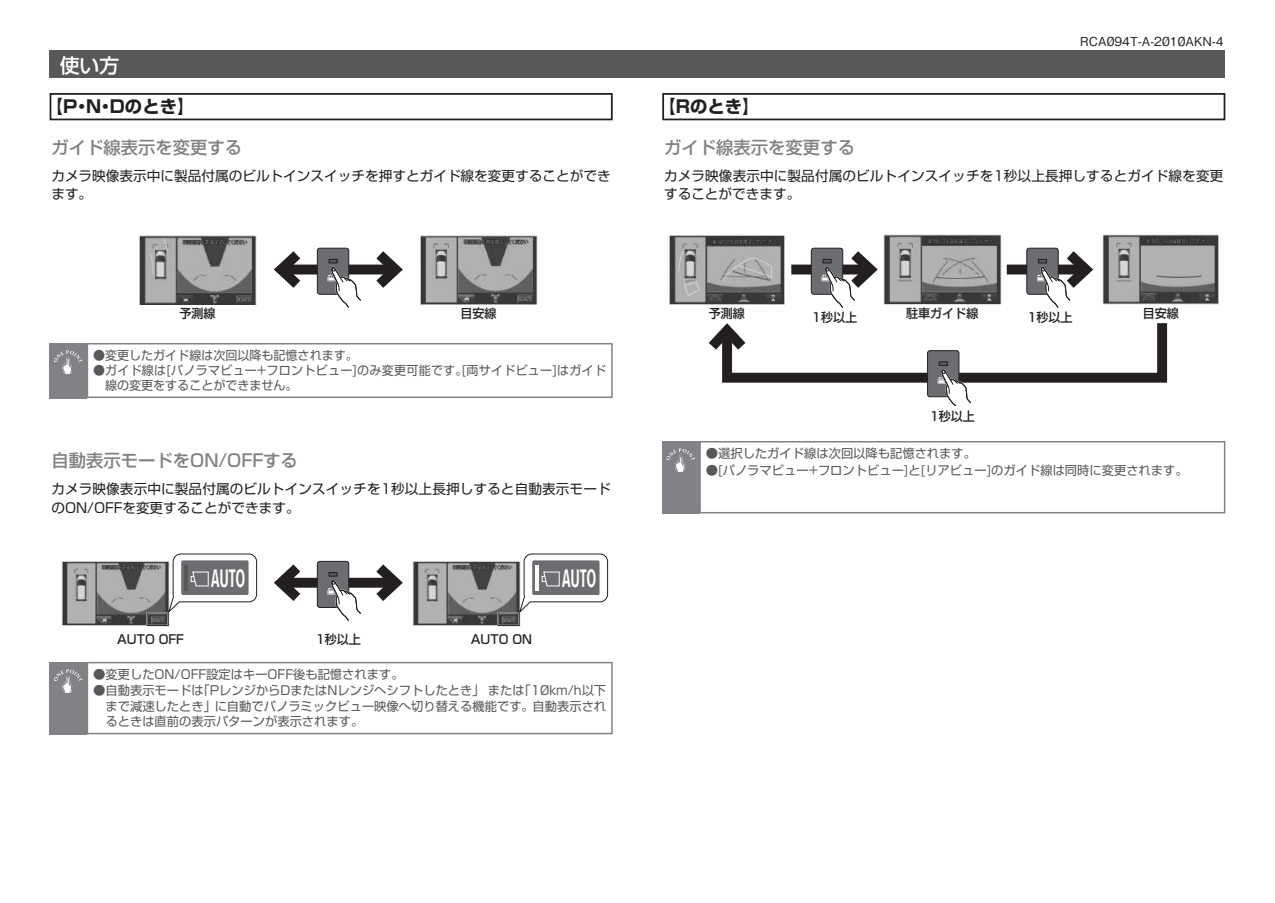
<style>
.page{position:relative;width:1275px;height:903px;background:#fff}
.page>*{position:absolute;margin:0;border:0;box-sizing:border-box;transform-origin:0 0}
.t1{font:600 25.03px "Avenir Next Condensed";color:#fff;scale:.67 1}
.t2{font:500 19.78px "Shin Go Pro";color:#fff}
.t3{font:500 17.32px "Shin Go Pro";color:#808285}
.t4{font:700 17.32px "Shin Go Pro";color:#231f20}
.t5{font:13.65px/18.6px "Shin Go Pro";letter-spacing:.005em;color:#231f20}
.t6{font:12.42px/16.1px "Shin Go Pro";color:#57585a}
.t7{font:12.42px/14.9px "Shin Go Pro";letter-spacing:.02em;color:#57585a}
.t8{font:500 12.42px "Shin Go Pro";color:#231f20}
.t9{font:500 12.42px "Gothic BBB Pro";color:#231f20}
</style>
<div class="page">
<div style="left:50px;top:50px;width:1175px;height:27px;background:#57585a"></div>
<div style="left:50px;top:93px;width:563px;height:27px;border:2px solid #231f20"></div>
<div style="left:662px;top:93px;width:563px;height:27px;border:2px solid #231f20"></div>
<img style="left:139px;top:235px;width:117px;height:70px">
<img style="left:668px;top:235px;width:117px;height:70px">
<img style="left:62px;top:560px;width:108px;height:66px">
<div style="left:147px;top:613px;width:22px;height:13px;border:1px solid #231f20"></div>
<svg style="left:167px;top:553px;width:90px;height:61px"></svg>
<hr style="left:185px;top:565px;width:3px;height:26px;background:#57585a">
<img style="left:413px;top:560px;width:108px;height:66px">
<div style="left:498px;top:613px;width:22px;height:13px;border:1px solid #231f20"></div>
<svg style="left:518px;top:553px;width:90px;height:61px"></svg>
<img style="left:420px;top:235px;width:117px;height:69px">
<img style="left:1102px;top:234px;width:117px;height:70px">
<img style="left:883px;top:234px;width:118px;height:7px">
<div style="left:281px;top:265px;width:115px;height:9px;background:#231f20"></div>
<svg style="left:274px;top:251px;width:37px;height:37px"></svg>
<div style="left:317px;top:248px;width:32px;height:46px;background:#6c6d70;border-radius:3px"></div>
<div style="left:317px;top:248px;width:32px;height:47px;border:1px solid #231f20;border-radius:3px"></div>
<svg style="left:327px;top:247px;width:76px;height:61px"></svg>
<div style="left:281px;top:578px;width:115px;height:10px;background:#231f20"></div>
<svg style="left:274px;top:564px;width:37px;height:37px"></svg>
<div style="left:317px;top:561px;width:32px;height:46px;background:#6c6d70;border-radius:3px"></div>
<div style="left:317px;top:561px;width:32px;height:47px;border:1px solid #231f20;border-radius:3px"></div>
<svg style="left:327px;top:560px;width:76px;height:61px"></svg>
<svg style="left:698px;top:241px;width:474px;height:164px"></svg>
<div style="left:50px;top:662px;width:37px;height:72px;background:#808285"></div>
<svg style="left:54px;top:669px;width:28px;height:24px"></svg>
<div style="left:662px;top:441px;width:37px;height:72px;background:#808285"></div>
<svg style="left:666px;top:448px;width:29px;height:24px"></svg>
<div style="left:87px;top:662px;width:526px;height:72px;border:1px solid #808285"></div>
<div style="left:699px;top:441px;width:526px;height:72px;border:1px solid #808285"></div>
<div style="left:50px;top:343px;width:37px;height:55px;background:#808285"></div>
<svg style="left:54px;top:350px;width:28px;height:24px"></svg>
<div style="left:87px;top:343px;width:526px;height:55px;border:1px solid #808285"></div>
<p class="t9" style="left:1080px;top:32px;width:145px">RCA094T A- -2010AKN-4</p>
<h2 class="t2" style="left:60px;top:49px;width:61px">使い方</h2>
<h3 class="t4" style="left:46px;top:93px;width:70px">【・P ・</h3>
<h3 class="t4" style="left:110px;top:93px;width:86px">Dのとき】</h3>
<h3 class="t4" style="left:86px;top:93px;width:17px">N</h3>
<h3 class="t4" style="left:659px;top:93px;width:102px">【Rのとき【</h3>
<h3 class="t3" style="left:51px;top:133px;width:192px">ガイド線表示を変更する</h3>
<h3 class="t3" style="left:664px;top:133px;width:192px">ガイド線表示を変更する</h3>
<p class="t5" style="left:51px;top:165px;width:561px">カメラ映像表示中に製品付属のビルトインスイッチを押すとガイド線を変更することができます。</p>
<p class="t5" style="left:664px;top:165px;width:561px">カメラ映像表示中に製品付属のビルトインスイッチを1秒以上長押しするとガイド線を変更することができます。</p>
<p class="t8" style="left:180px;top:303px;width:38px">予測線</p>
<p class="t8" style="left:460px;top:303px;width:38px">目安線</p>
<p class="t6" style="left:93px;top:346px;width:266px">●変更したガイド線は次回以降も記憶されます。</p>
<p class="t7" style="left:105px;top:362px;width:502px;text-indent:-12px">●ガイド線は[パノラマビュー+フロントビュー]のみ変更可能です。[両サイドビュー]はガイド線の変更をすることができません。</p>
<h3 class="t3" style="left:51px;top:446px;width:248px">自動表示モードをON/OFFする</h3>
<p class="t5" style="left:51px;top:478px;width:561px">カメラ映像表示中に製品付属のビルトインスイッチを1秒以上長押しすると自動表示モードのON/OFFを変更することができます。</p>
<h1 class="t1" style="left:211px;top:557px;width:53px">AUTO</h1>
<h1 class="t1" style="left:562px;top:557px;width:53px">AUTO</h1>
<p class="t8" style="left:117px;top:629px;width:68px">AUTO OFF</p>
<p class="t8" style="left:316px;top:629px;width:47px">1秒以上</p>
<p class="t8" style="left:471px;top:629px;width:63px">AUTO ON</p>
<p class="t6" style="left:93px;top:665px;width:312px">●変更したON/OFF設定はキーOFF後も記憶されます。</p>
<p class="t6" style="left:198px;top:681px;width:328px">「PレンジからDまたはNレンジへシフトしたとき」または</p>
<p class="t6" style="left:518px;top:681px;width:89px">「10km/h以下</p>
<p class="t6" style="left:106px;top:681px;width:502px;text-indent:-12px">●自動表示モードは<br>まで減速したとき」に自動でパノラミックビュー映像へ切り替える機能です。自動表示され</p>
<p class="t6" style="left:106px;top:712px;width:259px">るときは直前の表示パターンが表示されます。</p>
<p class="t8" style="left:709px;top:303px;width:38px">予測線</p>
<p class="t8" style="left:812px;top:307px;width:47px">1秒以上</p>
<p class="t8" style="left:906px;top:303px;width:74px">駐車ガイド線</p>
<p class="t8" style="left:930px;top:406px;width:47px">1秒以上</p>
<p class="t8" style="left:1027px;top:307px;width:47px">1秒以上</p>
<p class="t8" style="left:1143px;top:303px;width:38px">目安線</p>
<p class="t6" style="left:706px;top:444px;width:272px">●選択したガイド線は次回以降も記憶されます。</p>
<p class="t6" style="left:706px;top:460px;width:483px">●[パノラマビュー+フロントビューと] [リアビュー]のガイド線は同時に変更されます。</p>
</div>
